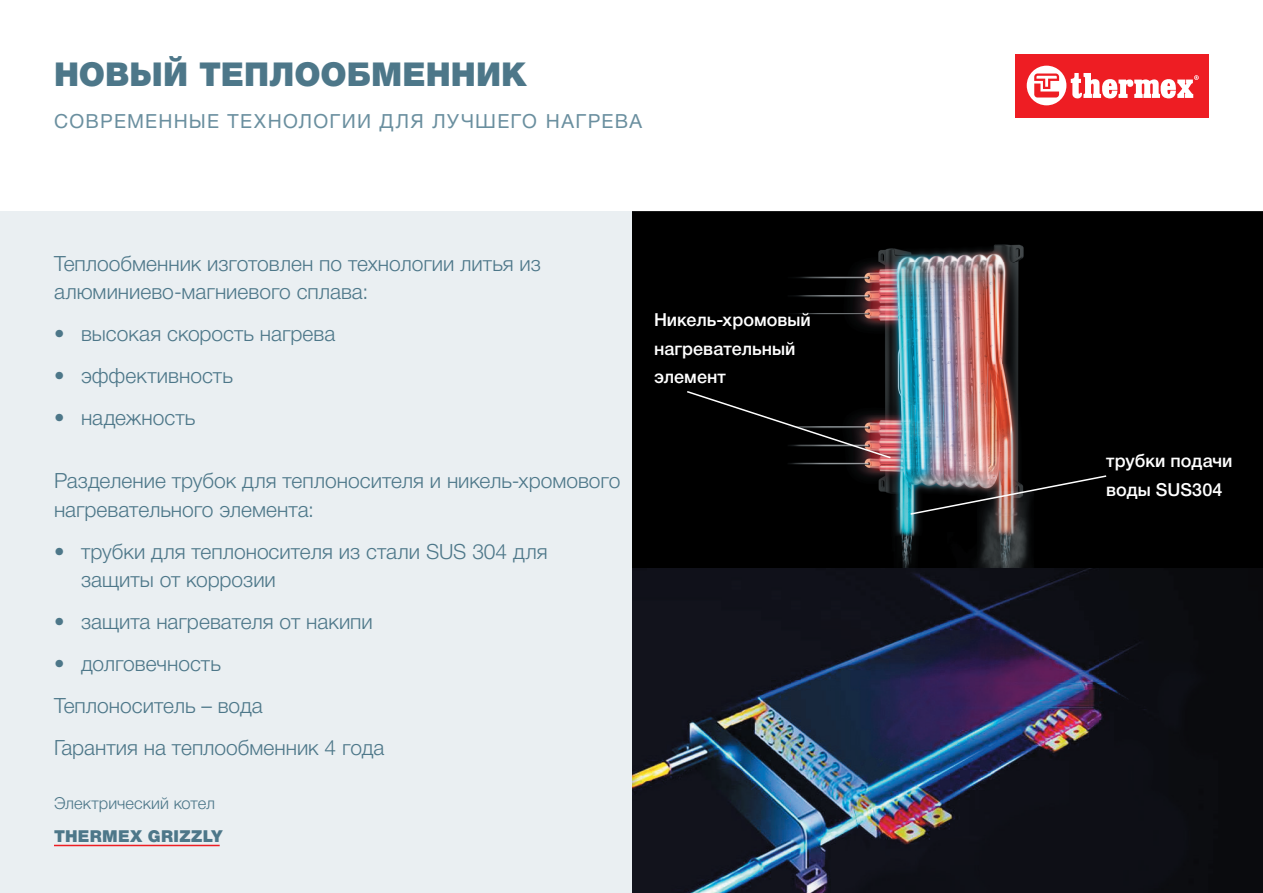
<style>
.page{position:relative;width:1263px;height:893px;background:#fff}
.page>*{position:absolute;margin:0;border:0;box-sizing:border-box;transform-origin:0 0}
.t1{font:900 33px "Helvetica Neue Cyr";color:#4d7789}
.t2{font:300 21px/28.5px "Helvetica Neue Cyr";color:#4d7789}
.t3{font:19.5px "Helvetica Neue Cyr";letter-spacing:.06em;color:#6a8f9f}
.t4{font:500 18px/28.5px "Helvetica Neue Cyr";color:#fff}
.t5{font:300 16.5px "Helvetica Neue Cyr";letter-spacing:.005em;color:#4d7789}
.t6{font:900 16.5px "Helvetica Neue Cyr";letter-spacing:.02em;color:#4d7789}
</style>
<div class="page">
<img style="left:631px;top:212px;width:632px;height:681px">
<img style="left:909px;top:474px;width:199px;height:42px">
<svg style="left:685px;top:390px;width:207px;height:70px;background:#160f0f"></svg>
<div style="left:1015px;top:54px;width:194px;height:63px;background:#ee1d23"></div>
<svg style="left:1027px;top:66px;width:172px;height:39px"></svg>
<div style="left:0;top:212px;width:631px;height:681px;background:#eaeff2"></div>
<hr style="left:54px;top:845px;width:166px;height:1px;background:#ee1d23">
<h1 class="t1" style="left:54px;top:55px;width:474px">НОВЫЙ ТЕПЛООБМЕННИК</h1>
<p class="t3" style="left:54px;top:111px;width:590px">СОВРЕМЕННЫЕ ТЕХНОЛОГИИ ДЛЯ ЛУЧШЕГО НАГРЕВА</p>
<p class="t2" style="left:54px;top:249px;width:488px">Теплообменник изготовлен по технологии литья из алюминиево-магниевого сплава:</p>
<p class="t2" style="left:54px;top:320px;width:283px">• высокая скорость нагрева</p>
<p class="t2" style="left:54px;top:362px;width:180px">• эффективность</p>
<p class="t2" style="left:54px;top:404px;width:143px">• надежность</p>
<p class="t2" style="left:54px;top:467px;width:568px">Разделение трубок для теплоносителя и никель-хромового нагревательного элемента:</p>
<p class="t2" style="left:81px;top:537px;width:468px;text-indent:-27px">• трубки для теплоносителя из стали SUS 304 для защиты от коррозии</p>
<p class="t2" style="left:54px;top:608px;width:320px">• защита нагревателя от накипи</p>
<p class="t2" style="left:54px;top:643px;width:332px;line-height:42px">• долговечность<br>Теплоноситель – вода<br>Гарантия на теплообменник 4 года</p>
<p class="t5" style="left:54px;top:794px;width:163px">Электрический котел</p>
<p class="t6" style="left:54px;top:827px;width:170px">THERMEX GRIZZLY</p>
<p class="t4" style="left:654px;top:306px;width:158px">Никель-хромовый нагревательный элемент</p>
<p class="t4" style="left:1106px;top:447px;width:128px">трубки подачи воды SUS304</p>
</div>
